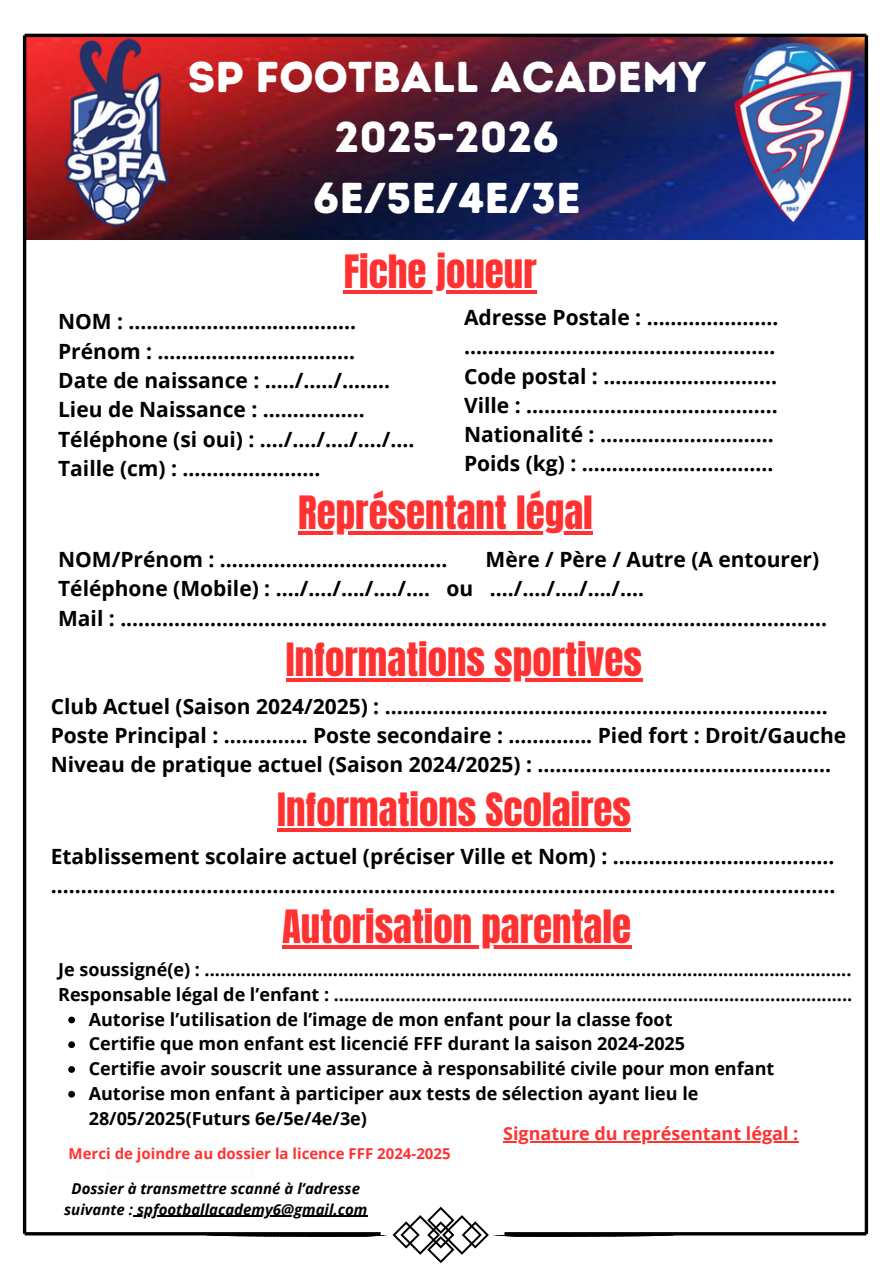
<style>
.page{position:relative;width:894px;height:1264px;background:#fff}
.page>*{position:absolute;margin:0;border:0;box-sizing:border-box;transform-origin:0 0}
.t1{font:43.2px/60.3px "Intro Rust Base";color:#fff;text-align:center}
.t2{font:39px "Anton";color:#ff3131}
.t3{font:700 21px/29.2px "Open Sans";color:#000}
.t4{font:700 18px/24.8px "Open Sans";color:#000}
.t5{font:700 18px "Open Sans";color:#ff3131}
.t6{font:italic 700 15px/20.2px "Open Sans";color:#000;text-align:center}
.t7{font:700 15px "Open Sans";color:#ff3131}
</style>
<div class="page">
<svg style="left:206px;top:1206px;width:468px;height:56px"></svg>
<hr style="left:25px;top:1232px;width:355px;height:3px;background:#000">
<hr style="left:23px;top:35px;width:3px;height:1198px;background:#000">
<hr style="left:864px;top:35px;width:3px;height:1198px;background:#000">
<hr style="left:504px;top:1232px;width:362px;height:3px;background:#000">
<img style="left:22px;top:33px;width:830px;height:216px">
<hr style="left:343px;top:290px;width:193px;height:3px;background:#ff3131">
<hr style="left:298px;top:531px;width:294px;height:4px;background:#ff3131">
<hr style="left:286px;top:678px;width:356px;height:3px;background:#ff3131">
<hr style="left:282px;top:945px;width:349px;height:4px;background:#ff3131">
<hr style="left:277px;top:828px;width:354px;height:3px;background:#ff3131">
<svg style="left:68px;top:1016px;width:7px;height:7px"></svg>
<svg style="left:68px;top:1041px;width:7px;height:7px"></svg>
<svg style="left:68px;top:1066px;width:7px;height:6px"></svg>
<svg style="left:68px;top:1090px;width:7px;height:7px"></svg>
<hr style="left:503px;top:1141px;width:295px;height:1px;background:#ff3131">
<hr style="left:133px;top:1215px;width:234px;height:1px;background:#000">
<p class="t1" style="left:188px;top:47px;width:519px">SP FOOTBALL ACADEMY<br>2025-2026<br>6E/5E/4E/3E</p>
<p class="t2" style="left:343px;top:243px;width:194px">Fiche joueur</p>
<p class="t3" style="left:58px;top:307px;width:357px">NOM : ………………………...........<br>Prénom : …………………....…..…<br>Date de naissance : ..…/..…/….....<br>Lieu de Naissance : …….....……<br>Téléphone (si oui) : .…/…./…./…./.…<br>Taille (cm) : ……………...…..</p>
<h1 class="t3" style="left:464px;top:302px;width:316px">Adresse Postale : ………....……… …....…………………………....……..…<br>Code postal : ……………….......….<br>Ville : …………………………............<br>Nationalité : …….......………….…<br>Poids (kg) : …….......…….....……..</h1>
<h1 class="t2" style="left:298px;top:485px;width:296px">Représentant légal</h1>
<h2 class="t3" style="left:58px;top:544px;width:770px;text-indent:427px">Mère / Père / Autre (A entourer)<br>Téléphone (Mobile) : .…/…./…./…./.… ou .…/…./…./…./.…<br>Mail : ......................................................................................................................</h2>
<h2 class="t3" style="left:58px;top:544px;width:390px">NOM/Prénom : ………………………...........</h2>
<p class="t2" style="left:286px;top:631px;width:357px">Informations sportives</p>
<h2 class="t3" style="left:51px;top:691px;width:796px">Club Actuel (Saison 2024/2025) : ..........................................................................<br>Poste Principal : .............. Poste secondaire : .............. Pied fort : Droit/Gauche<br>Niveau de pratique actuel (Saison 2024/2025) : .................................................</h2>
<p class="t2" style="left:277px;top:781px;width:355px">Informations Scolaires</p>
<h1 class="t3" style="left:51px;top:841px;width:786px">Etablissement scolaire actuel (préciser Ville et Nom) : ..................................... ...................................................................................................................................</h1>
<p class="t2" style="left:282px;top:899px;width:350px">Autorisation parentale</p>
<h2 class="t4" style="left:58px;top:956px;width:795px">Je soussigné(e) : ..............................................................................................................................<br>Responsable légal de l’enfant : .....................................................................................................</h2>
<h1 class="t4" style="left:89px;top:1006px;width:585px">Autorise l’utilisation de l’image de mon enfant pour la classe foot</h1>
<h2 class="t4" style="left:89px;top:1030px;width:597px">Certifie que mon enfant est licencié FFF durant la saison 2024-2025</h2>
<h1 class="t4" style="left:89px;top:1055px;width:687px">Certifie avoir souscrit une assurance à responsabilité civile pour mon enfant</h1>
<h2 class="t4" style="left:89px;top:1080px;width:611px">Autorise mon enfant à participer aux tests de sélection ayant lieu le<br>28/05/2025(Futurs 6e/5e/4e/3e)</h2>
<h1 class="t5" style="left:503px;top:1120px;width:296px">Signature du représentant légal :</h1>
<h3 class="t7" style="left:69px;top:1142px;width:383px">Merci de joindre au dossier la licence FFF 2024-2025</h3>
<p class="t6" style="left:64px;top:1178px;width:304px">Dossier à transmettre scanné à l’adresse suivante : spfootballacademy6@gmail.com</p>
</div>
